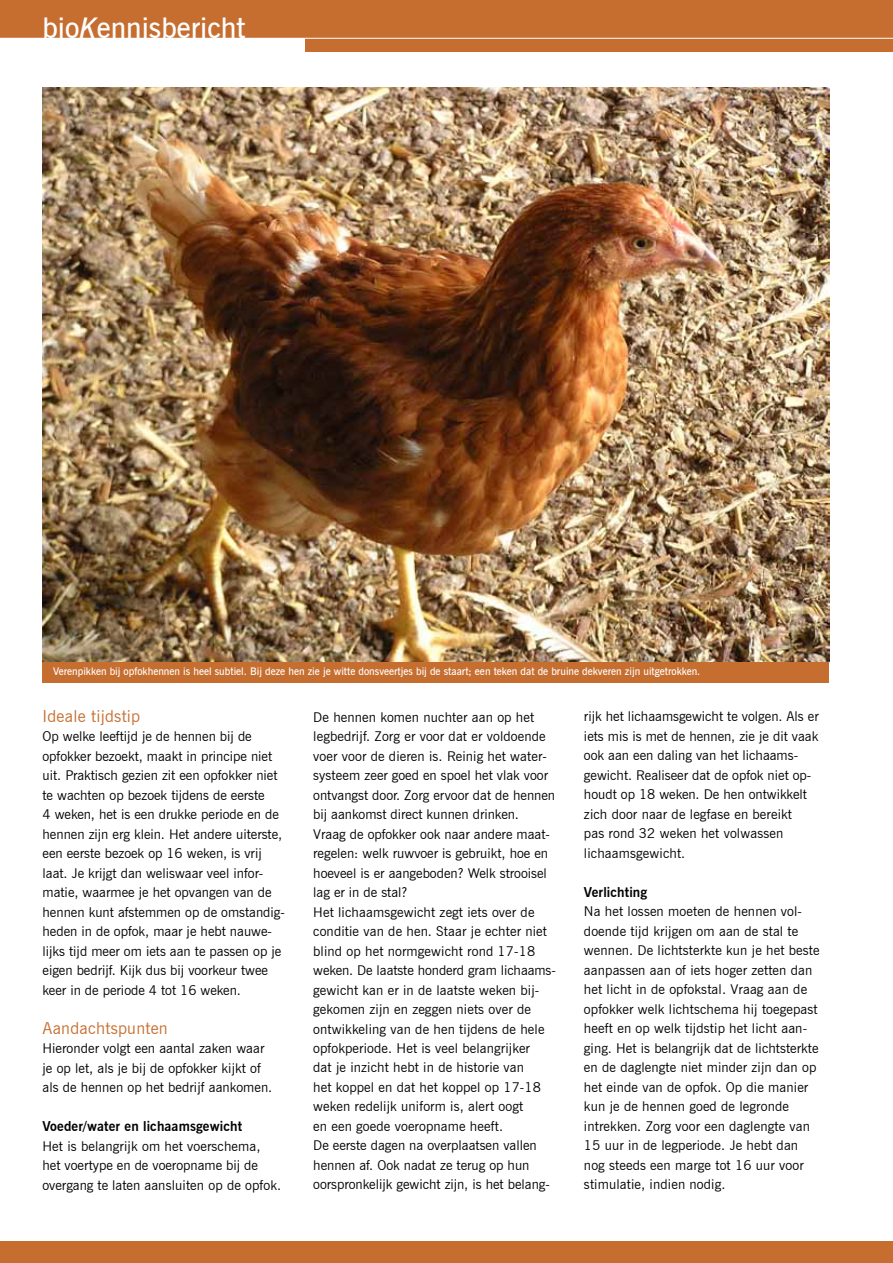
<style>
.page{position:relative;width:893px;height:1263px;background:#fff}
.page>*{position:absolute;margin:0;border:0;box-sizing:border-box;transform-origin:0 0}
.t1{font:600 28.5px "News Gothic BT";color:#fff}
.t2{font:16.5px "News Gothic BT";letter-spacing:.015em;color:#c66e30}
.t3{font:13.5px/19.5px "News Gothic BT";letter-spacing:.005em;color:#000}
.t4{font:700 13.5px "News Gothic BT";letter-spacing:.01em;color:#000}
.t5{font:600 10.5px "News Gothic BT";color:#fff}
.s1{font-style:italic}
</style>
<div class="page">
<img style="left:43px;top:88px;width:786px;height:574px">
<div style="left:0;top:0;width:893px;height:51px;background:#c66e30"></div>
<hr style="left:0;top:38px;width:893px;height:1px;background:#fff">
<div style="left:0;top:1242px;width:893px;height:21px;background:#c66e30"></div>
<div style="left:0;top:38px;width:304px;height:24px;background:#fff"></div>
<div style="left:43px;top:662px;width:786px;height:21px;background:#c66e30"></div>
<h1 class="t1" style="left:43px;top:11px;width:205px">bio<span class="s1">K</span>ennisbericht</h1>
<p class="t5" style="left:53px;top:665px;width:649px">Verenpikken bij opfokhennen is heel subtiel. Bij deze hen zie je witte donsveertjes bij de staart; een teken dat de bruine dekveren zijn uitgetrokken.</p>
<p class="t2" style="left:43px;top:706px;width:99px">Ideale tijdstip</p>
<p class="t3" style="left:43px;top:726px;width:244px">Op welke leeftijd je de hennen bij de opfokker bezoekt, maakt in principe niet uit. Praktisch gezien zit een opfokker niet te wachten op bezoek tijdens de eerste<br>4 weken, het is een drukke periode en de hennen zijn erg klein. Het andere uiterste, een eerste bezoek op 16 weken, is vrij laat. Je krijgt dan weliswaar veel infor&shy;matie, waarmee je het opvangen van de hennen kunt afstemmen op de omstandig&shy;heden in de opfok, maar je hebt nauwe&shy;lijks tijd meer om iets aan te passen op je eigen bedrijf. Kijk dus bij voorkeur twee keer in de periode 4 tot 16 weken.</p>
<p class="t2" style="left:43px;top:1018px;width:127px">Aandachtspunten</p>
<p class="t3" style="left:43px;top:1038px;width:231px">Hieronder volgt een aantal zaken waar je op let, als je bij de opfokker kijkt of als de hennen op het bedrijf aankomen.</p>
<p class="t4" style="left:43px;top:1118px;width:201px">Voeder/water en lichaamsgewicht</p>
<p class="t3" style="left:43px;top:1136px;width:240px">Het is belangrijk om het voerschema, het voertype en de voeropname bij de overgang te laten aansluiten op de opfok.</p>
<p class="t3" style="left:313px;top:707px;width:244px">De hennen komen nuchter aan op het legbedrijf. Zorg er voor dat er voldoende voer voor de dieren is. Reinig het water&shy;systeem zeer goed en spoel het vlak voor ontvangst door. Zorg ervoor dat de hennen bij aankomst direct kunnen drinken.<br>Vraag de opfokker ook naar andere maat&shy;regelen: welk ruwvoer is gebruikt, hoe en hoeveel is er aangeboden? Welk strooisel lag er in de stal?<br>Het lichaamsgewicht zegt iets over de conditie van de hen. Staar je echter niet blind op het normgewicht rond 17-18 weken. De laatste honderd gram lichaams&shy;gewicht kan er in de laatste weken bij&shy;gekomen zijn en zeggen niets over de ontwikkeling van de hen tijdens de hele opfokperiode. Het is veel belangrijker<br>dat je inzicht hebt in de historie van<br>het koppel en dat het koppel op 17-18 weken redelijk uniform is, alert oogt<br>en een goede voeropname heeft.<br>De eerste dagen na overplaatsen vallen hennen af. Ook nadat ze terug op hun oorspronkelijk gewicht zijn, is het belang-</p>
<p class="t3" style="left:584px;top:707px;width:236px">rijk het lichaamsgewicht te volgen. Als er iets mis is met de hennen, zie je dit vaak ook aan een daling van het lichaams&shy;gewicht. Realiseer dat de opfok niet op&shy;houdt op 18 weken. De hen ontwikkelt zich door naar de legfase en bereikt<br>pas rond 32 weken het volwassen lichaamsgewicht.</p>
<p class="t4" style="left:584px;top:884px;width:65px">Verlichting</p>
<p class="t3" style="left:584px;top:902px;width:237px">Na het lossen moeten de hennen vol&shy;doende tijd krijgen om aan de stal te wennen. De lichtsterkte kun je het beste aanpassen aan of iets hoger zetten dan het licht in de opfokstal. Vraag aan de opfokker welk lichtschema hij toegepast heeft en op welk tijdstip het licht aan&shy;ging. Het is belangrijk dat de lichtsterkte en de daglengte niet minder zijn dan op het einde van de opfok. Op die manier kun je de hennen goed de legronde intrekken. Zorg voor een daglengte van 15 uur in de legperiode. Je hebt dan nog steeds een marge tot 16 uur voor stimulatie, indien nodig.</p>
</div>
